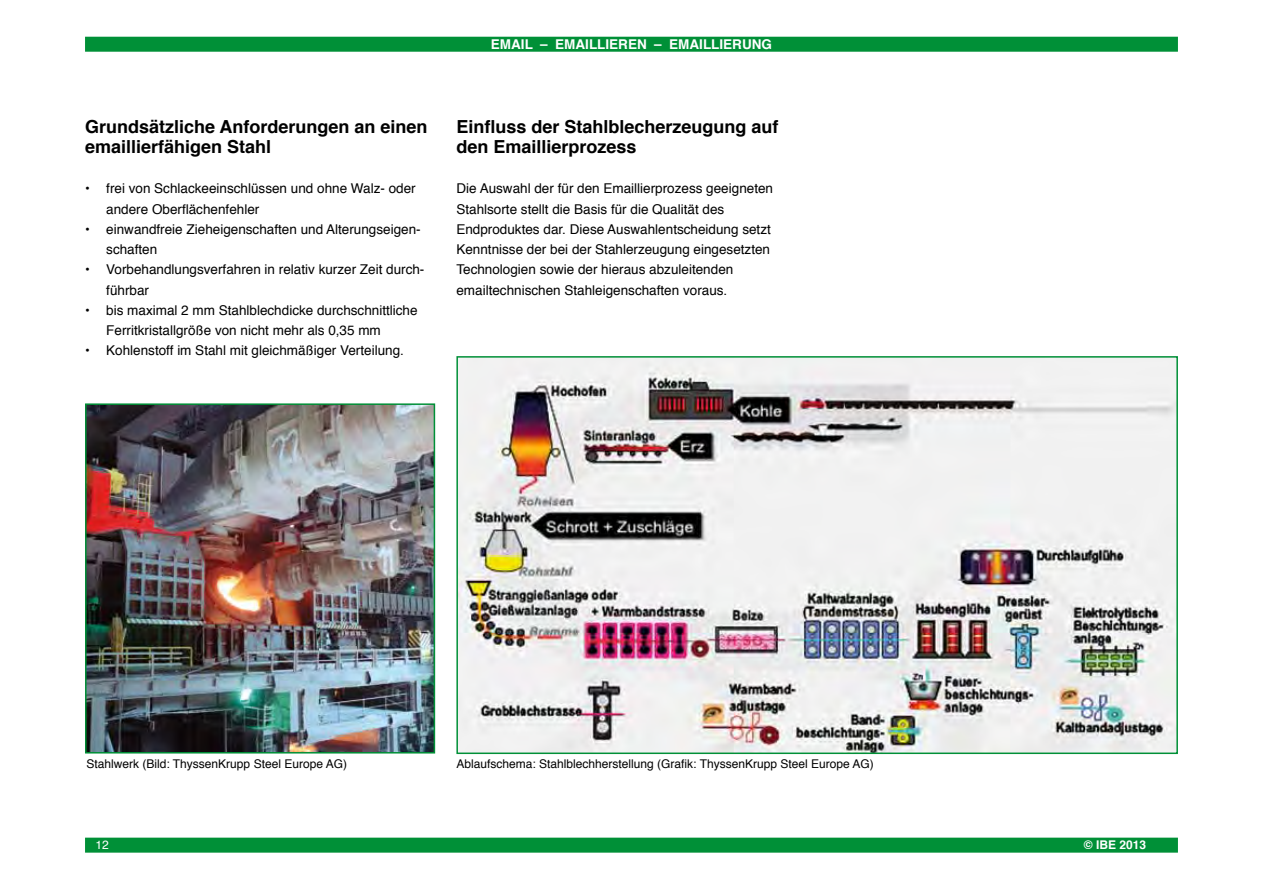
<style>
.page{position:relative;width:1263px;height:893px;background:#fff}
.page>*{position:absolute;margin:0;border:0;box-sizing:border-box;transform-origin:0 0}
.t1{font:700 18px/20.2px "Helvetica";color:#000}
.t2{font:13.5px/20.2px "Helvetica";color:#000}
.t3{font:700 13.5px "Helvetica";color:#fff}
.t4{font:12px "Helvetica";color:#000}
.t5{font:700 12px "Helvetica";color:#fff}
.t6{font:12px "Helvetica";color:#fff}
</style>
<div class="page">
<div style="left:85px;top:37px;width:1093px;height:15px;background:#009037"></div>
<div style="left:85px;top:838px;width:1093px;height:15px;background:#009037"></div>
<img style="left:88px;top:406px;width:344px;height:344px">
<div style="left:85px;top:403px;width:350px;height:350px;border:2px solid #009037"></div>
<img style="left:459px;top:359px;width:716px;height:392px">
<div style="left:456px;top:356px;width:722px;height:398px;border:2px solid #009037"></div>
<h1 class="t1" style="left:85px;top:116px;width:344px">Grundsätzliche Anforderungen an einen emaillierfähigen Stahl</h1>
<p class="t2" style="left:106px;top:179px;width:311px;text-indent:-21px">• frei von Schlackeeinschlüssen und ohne Walz- oder andere Oberflächenfehler</p>
<p class="t2" style="left:106px;top:219px;width:316px;text-indent:-21px">• einwandfreie Zieheigenschaften und Alterungseigen&shy;schaften</p>
<p class="t2" style="left:106px;top:260px;width:320px;text-indent:-21px">• Vorbehandlungsverfahren in relativ kurzer Zeit durch&shy;führbar</p>
<p class="t2" style="left:106px;top:300px;width:313px;text-indent:-21px">• bis maximal 2 mm Stahlblechdicke durchschnittliche<br>Ferritkristallgröße von nicht mehr als 0,35 mm</p>
<p class="t2" style="left:85px;top:341px;width:320px">• Kohlenstoff im Stahl mit gleichmäßiger Verteilung.</p>
<p class="t3" style="left:491px;top:34px;width:283px">Email – Emaillieren – Emaillierung</p>
<h1 class="t1" style="left:456px;top:116px;width:324px">Einfluss der Stahlblecherzeugung auf den Emaillierprozess</h1>
<p class="t2" style="left:456px;top:179px;width:318px">Die Auswahl der für den Emaillierprozess geeigneten Stahlsorte stellt die Basis für die Qualität des Endproduktes dar. Diese Auswahlentscheidung setzt Kenntnisse der bei der Stahlerzeugung eingesetzten Technologien sowie der hieraus abzuleitenden emailtechnischen Stahleigenschaften voraus.</p>
<p class="t4" style="left:86px;top:754px;width:262px">Stahlwerk (Bild: ThyssenKrupp Steel Europe AG)</p>
<p class="t4" style="left:456px;top:754px;width:419px">Ablaufschema: Stahlblechherstellung (Grafik: ThyssenKrupp Steel Europe AG)</p>
<p class="t6" style="left:96px;top:836px;width:15px">12</p>
<p class="t5" style="left:1084px;top:835px;width:64px">© IBE 2013</p>
</div>
